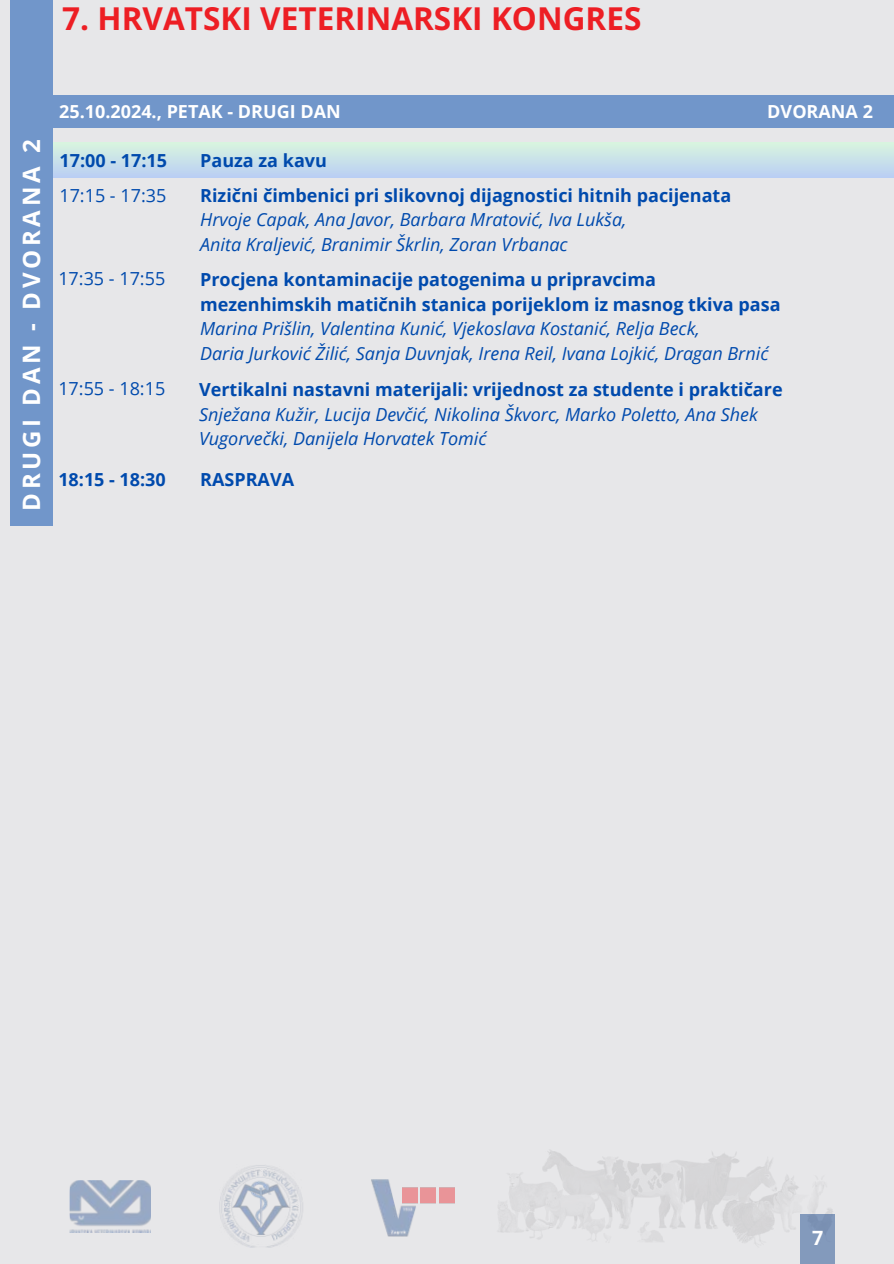
<style>
.page{position:relative;width:894px;height:1264px;background:#fff}
.page>*{position:absolute;margin:0;border:0;box-sizing:border-box;transform-origin:0 0}
.t1{font:700 31.5px "Open Sans";color:#ed1e24}
.t2{font:700 24px "Open Sans";letter-spacing:.15em;color:#fff}
.t3{font:700 19.65px "Open Sans";color:#fff}
.t4{font:italic 18px/24.8px "Open Sans";color:#004aad}
.t5{font:700 18px/34.5px "Open Sans";color:#004aad}
.t6{font:700 18px "Open Sans";color:#fff}
.t7{font:18px "Open Sans";color:#004aad}
</style>
<div class="page">
<div style="left:0;top:0;width:893px;height:1263px;background:#e7e7e9"></div>
<div style="left:10px;top:0;width:43px;height:525px;background:#7196ca"></div>
<img style="left:498px;top:1150px;width:335px;height:94px">
<img style="left:70px;top:1180px;width:80px;height:52px">
<img style="left:223px;top:1169px;width:76px;height:72px">
<img style="left:271px;top:1220px;width:23px;height:20px">
<img style="left:416px;top:1187px;width:1px;height:16px">
<img style="left:371px;top:1179px;width:45px;height:57px">
<div style="left:53px;top:95px;width:840px;height:33px;background:#7196ca"></div>
<svg style="left:53px;top:143px;width:840px;height:35px;background:#c8e0e9"></svg>
<div style="left:800px;top:1214px;width:35px;height:49px;background:#839abc"></div>
<h1 class="t1" style="left:62px;top:-4px;width:580px">7. HRVATSKI VETERINARSKI KONGRES</h1>
<h2 class="t2" style="left:15px;top:511px;width:373px;rotate:-90deg">DRUGI DAN - DVORANA 2</h2>
<p class="t6" style="left:59px;top:99px;width:283px">25.10.2024., PETAK - DRUGI DAN</p>
<p class="t6" style="left:767px;top:99px;width:107px">DVORANA 2</p>
<p class="t5" style="left:59px;top:143px;width:109px">17:00 - 17:15</p>
<p class="t5" style="left:200px;top:143px;width:532px">Pauza za kavu<br>Rizični čimbenici pri slikovnoj dijagnostici hitnih pacijenata</p>
<p class="t4" style="left:200px;top:207px;width:427px">Hrvoje Capak, Ana Javor, Barbara Mratović, Iva Lukša,<br>Anita Kraljević, Branimir Škrlin, Zoran Vrbanac</p>
<p class="t7" style="left:59px;top:182px;width:108px">17:15 - 17:35</p>
<p class="t7" style="left:58px;top:266px;width:108px">17:35 - 17:55</p>
<p class="t5" style="left:200px;top:266px;width:582px;line-height:24.8px">Procjena kontaminacije patogenima u pripravcima mezenhimskih matičnih stanica porijeklom iz masnog tkiva pasa</p>
<p class="t4" style="left:200px;top:316px;width:569px">Marina Prišlin, Valentina Kunić, Vjekoslava Kostanić, Relja Beck,<br>Daria Jurković Žilić, Sanja Duvnjak, Irena Reil, Ivana Lojkić, Dragan Brnić</p>
<p class="t7" style="left:58px;top:376px;width:108px">17:55 - 18:15</p>
<p class="t5" style="left:199px;top:372px;width:585px">Vertikalni nastavni materijali: vrijednost za studente i praktičare</p>
<p class="t4" style="left:199px;top:401px;width:560px">Snježana Kužir, Lucija Devčić, Nikolina Škvorc, Marko Poletto, Ana Shek<br>Vugorvečki, Danijela Horvatek Tomić</p>
<p class="t5" style="left:58px;top:462px;width:109px">18:15 - 18:30</p>
<p class="t5" style="left:200px;top:462px;width:95px">RASPRAVA</p>
<p class="t3" style="left:812px;top:1224px;width:13px">7</p>
</div>
